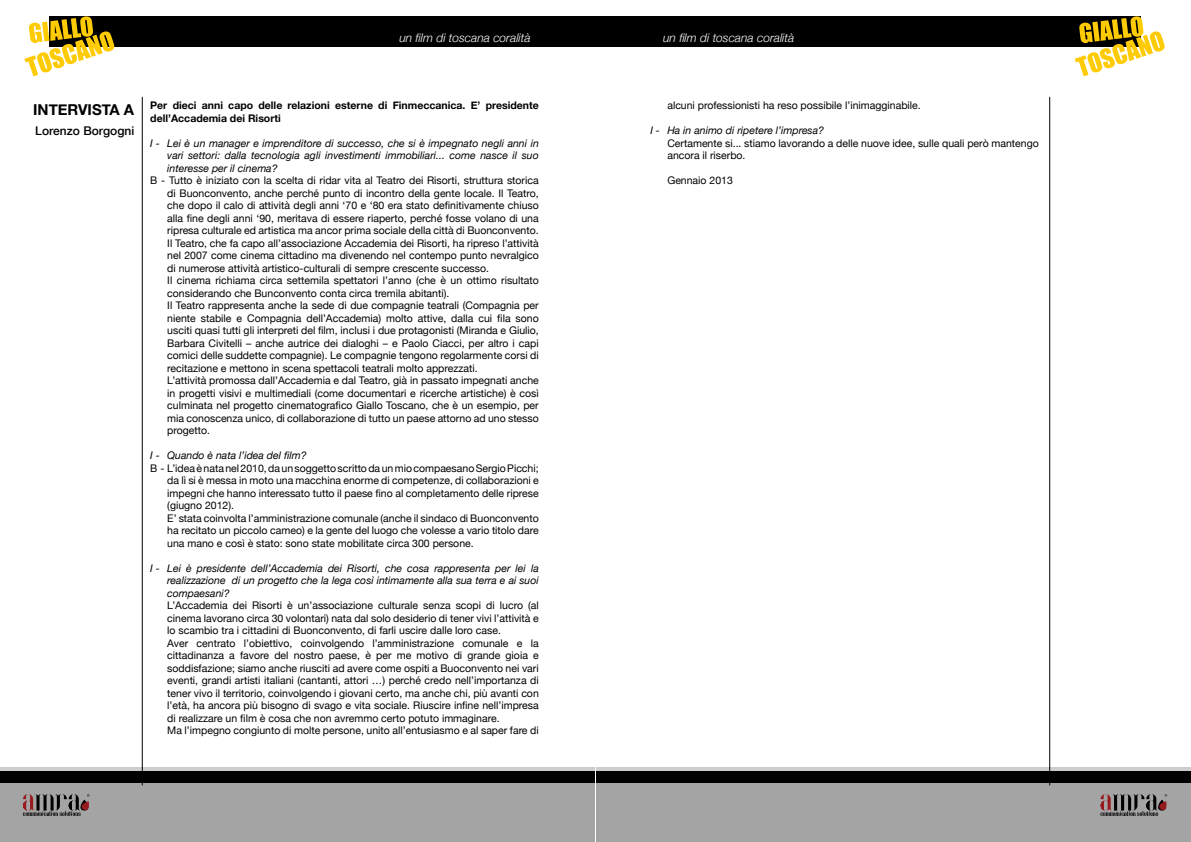
<style>
.page{position:relative;width:1191px;height:842px;background:#fff}
.page>*{position:absolute;margin:0;border:0;box-sizing:border-box;transform-origin:0 0}
.t1{font:700 15px "Helvetica Neue";color:#000}
.t2{font:italic 300 12px "Helvetica Neue";color:#fff}
.t3{font:500 12px "Helvetica Neue";color:#000}
.t4{font:10.5px/12.5px "Helvetica Neue";color:#000}
.t5{font:italic 10.5px/12.5px "Helvetica Neue";color:#000;text-align:justify}
.t6{font:700 10.5px/12.5px "Helvetica Neue";color:#000}
</style>
<div class="page">
<div style="left:0;top:767px;width:595px;height:75px;background:#cdcdcd"></div>
<div style="left:596px;top:767px;width:595px;height:75px;background:#cdcdcd"></div>
<div style="left:0;top:777px;width:595px;height:65px;background:#a4a4a4"></div>
<div style="left:49px;top:16px;width:546px;height:31px;background:#000"></div>
<div style="left:0;top:771px;width:595px;height:12px;background:#000"></div>
<div style="left:596px;top:771px;width:595px;height:12px;background:#000"></div>
<div style="left:595px;top:17px;width:546px;height:30px;background:#000"></div>
<div style="left:596px;top:783px;width:595px;height:59px;background:#a4a4a4"></div>
<hr style="left:142px;top:97px;width:1px;height:688px;background:#000">
<hr style="left:1049px;top:97px;width:1px;height:688px;background:#000">
<svg style="left:24px;top:16px;width:90px;height:60px"></svg>
<svg style="left:1074px;top:16px;width:90px;height:60px"></svg>
<svg style="left:23px;top:794px;width:67px;height:22px"></svg>
<svg style="left:1100px;top:794px;width:67px;height:22px"></svg>
<p class="t2" style="left:399px;top:28px;width:133px">un film di toscana coralità</p>
<p class="t2" style="left:663px;top:28px;width:133px">un film di toscana coralità</p>
<h1 class="t1" style="left:33px;top:96px;width:103px">INTERVISTA A</h1>
<p class="t3" style="left:35px;top:121px;width:100px">Lorenzo Borgogni</p>
<p class="t6" style="left:150px;top:99px;width:390px">Per dieci anni capo delle relazioni esterne di Finmeccanica. E’ presidente dell’Accademia dei Risorti</p>
<p class="t5" style="left:167px;top:136px;width:373px;text-indent:-17px">I - Lei è un manager e imprenditore di successo, che si è impegnato negli anni in vari settori: dalla tecnologia agli investimenti immobiliari... come nasce il suo interesse per il cinema?</p>
<p class="t4" style="left:167px;top:174px;width:373px;text-indent:-17px">B - Tutto è iniziato con la scelta di ridar vita al Teatro dei Risorti, struttura storica di Buonconvento, anche perché punto di incontro della gente locale. Il Teatro, che dopo il calo di attività degli anni ‘70 e ‘80 era stato definitivamente chiuso alla fine degli anni ‘90, meritava di essere riaperto, perché fosse volano di una ripresa culturale ed artistica ma ancor prima sociale della città di Buonconvento.<br>Il Teatro, che fa capo all’associazione Accademia dei Risorti, ha ripreso l’attività nel 2007 come cinema cittadino ma divenendo nel contempo punto nevralgico di numerose attività artistico-culturali di sempre crescente successo.<br>Il cinema richiama circa settemila spettatori l’anno (che è un ottimo risultato considerando che Bunconvento conta circa tremila abitanti).<br>Il Teatro rappresenta anche la sede di due compagnie teatrali (Compagnia per niente stabile e Compagnia dell’Accademia) molto attive, dalla cui fila sono usciti quasi tutti gli interpreti del film, inclusi i due protagonisti (Miranda e Giulio, Barbara Civitelli – anche autrice dei dialoghi – e Paolo Ciacci, per altro i capi comici delle suddette compagnie). Le compagnie tengono regolarmente corsi di recitazione e mettono in scena spettacoli teatrali molto apprezzati.<br>L’attività promossa dall’Accademia e dal Teatro, già in passato impegnati anche in progetti visivi e multimediali (come documentari e ricerche artistiche) è così culminata nel progetto cinematografico Giallo Toscano, che è un esempio, per mia conoscenza unico, di collaborazione di tutto un paese attorno ad uno stesso progetto.</p>
<p class="t5" style="left:150px;top:449px;width:158px">I - Quando è nata l’idea del film?</p>
<p class="t4" style="left:167px;top:461px;width:373px;text-indent:-17px">B - L’idea è nata nel 2010, da un soggetto scritto da un mio compaesano Sergio Picchi; da lì si è messa in moto una macchina enorme di competenze, di collaborazioni e impegni che hanno interessato tutto il paese fino al completamento delle riprese (giugno 2012).<br>E’ stata coinvolta l’amministrazione comunale (anche il sindaco di Buonconvento ha recitato un piccolo cameo) e la gente del luogo che volesse a vario titolo dare una mano e così è stato: sono state mobilitate circa 300 persone.</p>
<p class="t5" style="left:167px;top:561px;width:373px;text-indent:-17px">I - Lei è presidente dell’Accademia dei Risorti, che cosa rappresenta per lei la realizzazione di un progetto che la lega così intimamente alla sua terra e ai suoi compaesani?</p>
<p class="t4" style="left:167px;top:599px;width:373px">L’Accademia dei Risorti è un’associazione culturale senza scopi di lucro (al cinema lavorano circa 30 volontari) nata dal solo desiderio di tener vivi l’attività e lo scambio tra i cittadini di Buonconvento, di farli uscire dalle loro case.<br>Aver centrato l’obiettivo, coinvolgendo l’amministrazione comunale e la cittadinanza a favore del nostro paese, è per me motivo di grande gioia e soddisfazione; siamo anche riusciti ad avere come ospiti a Buoconvento nei vari eventi, grandi artisti italiani (cantanti, attori …) perché credo nell’importanza di tener vivo il territorio, coinvolgendo i giovani certo, ma anche chi, più avanti con l’età, ha ancora più bisogno di svago e vita sociale. Riuscire infine nell’impresa di realizzare un film è cosa che non avremmo certo potuto immaginare.<br>Ma l’impegno congiunto di molte persone, unito all’entusiasmo e al saper fare di</p>
<p class="t4" style="left:667px;top:98px;width:255px">alcuni professionisti ha reso possibile l’inimagginabile.</p>
<p class="t5" style="left:650px;top:123px;width:175px">I - Ha in animo di ripetere l’impresa?</p>
<p class="t4" style="left:667px;top:136px;width:373px">Certamente si... stiamo lavorando a delle nuove idee, sulle quali però mantengo ancora il riserbo.</p>
<p class="t4" style="left:667px;top:173px;width:67px">Gennaio 2013</p>
</div>
